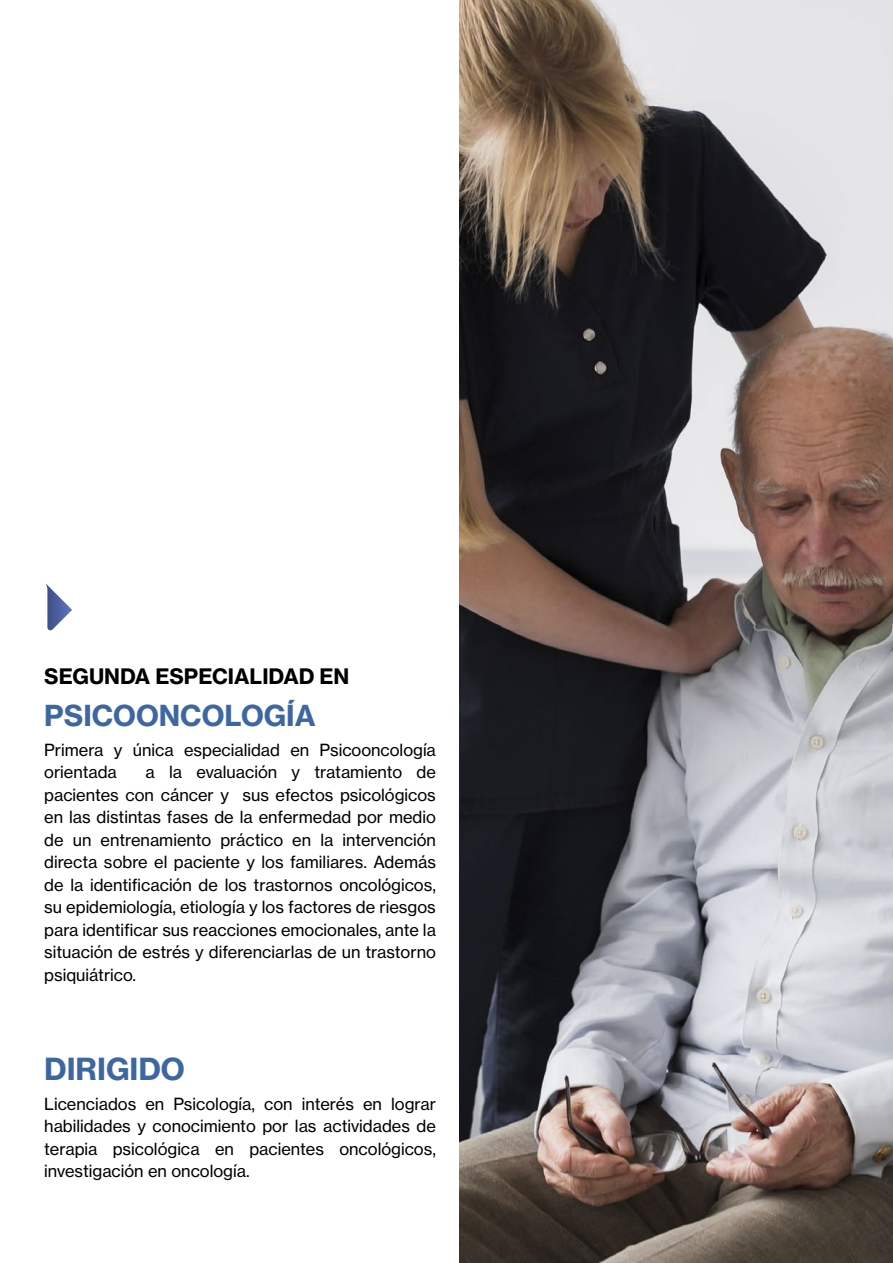
<style>
.page{position:relative;width:893px;height:1263px;background:#fff}
.page>*{position:absolute;margin:0;border:0;box-sizing:border-box;transform-origin:0 0}
.t1{font:30px "N Haas Grotesk TX Std 75 Bd";color:#3e67a1}
.t2{font:28.5px "N Haas Grotesk TX Std 75 Bd";color:#3e67a1}
.t3{font:21px "N Haas Grotesk TX Std 75 Bd";color:#000}
.t4{font:16.5px/22.5px "N Haas Grotesk TX Std 55 Rg";color:#000;text-align:justify}
</style>
<div class="page">
<img style="left:460px;top:0;width:433px;height:1263px">
<svg style="left:46px;top:584px;width:26px;height:47px"></svg>
<p class="t3" style="left:44px;top:663px;width:307px">SEGUNDA ESPECIALIDAD EN</p>
<h2 class="t2" style="left:44px;top:697px;width:273px">PSICOONCOLOGÍA</h2>
<p class="t4" style="left:44px;top:738px;width:393px">Primera y única especialidad en Psicooncología orientada</p>
<p class="t4" style="left:44px;top:761px;width:393px;text-indent:101px">a la evaluación y tratamiento de pacientes con cáncer y sus efectos psicológicos en las distintas fases de la enfermedad por medio de un entrenamiento práctico en la intervención directa sobre el paciente y los familiares. Además de la identificación de los trastornos oncológicos, su epidemiología, etiología y los factores de riesgos para identificar sus reacciones emocionales, ante la situación de estrés y diferenciarlas de un trastorno psiquiátrico.</p>
<h1 class="t1" style="left:44px;top:1050px;width:142px">DIRIGIDO</h1>
<p class="t4" style="left:44px;top:1092px;width:393px">Licenciados en Psicología, con interés en lograr habilidades y conocimiento por las actividades de terapia psicológica en pacientes oncológicos, investigación en oncología.</p>
</div>
